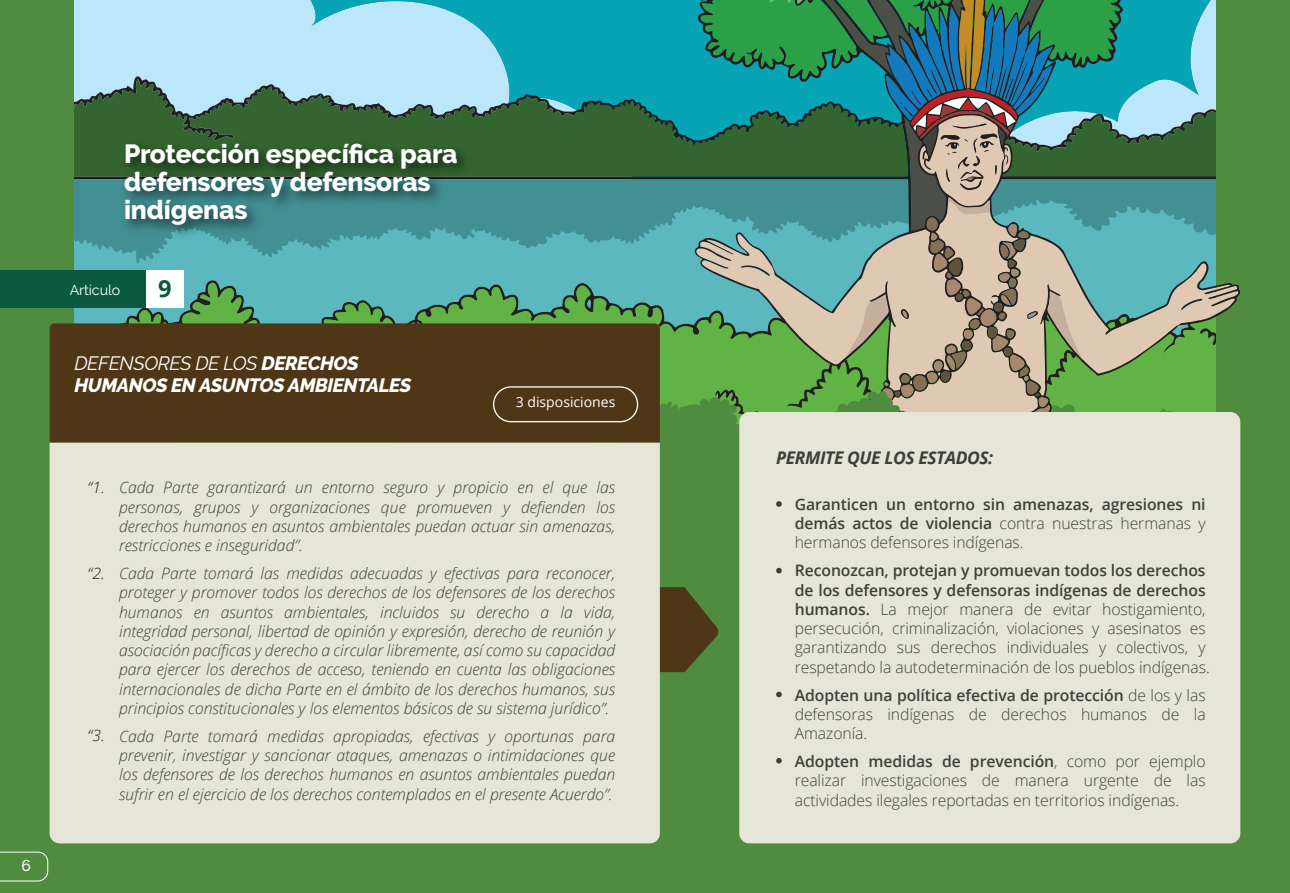
<style>
.page{position:relative;width:1290px;height:893px;background:#4f8c3f}
.page>*{position:absolute;margin:0;border:0;box-sizing:border-box;transform-origin:0 0}
.t1{font:800 26.25px/28px "Raleway";letter-spacing:-.005em;color:#fff}
.t2{font:700 23.62px "Open Sans";color:#0b593f}
.t3{font:italic 800 19.25px/22.8px "Raleway";letter-spacing:-.02em;color:#fff}
.t4{font:italic 700 17.5px "Open Sans";letter-spacing:-.025em;color:#3e4038}
.t5{font:italic 300 15.75px/19.2px "Open Sans";color:#3f4139;text-align:justify}
.t6{font:300 15.75px/19.2px "Open Sans";letter-spacing:-.005em;color:#3f4139;text-align:justify}
.t7{font:600 15.75px/19.2px "Open Sans";letter-spacing:-.005em;color:#3f4139;text-align:justify}
.t8{font:italic 300 15.75px "Open Sans";color:#231f20}
.t9{font:500 15.75px "Raleway";color:#fff}
.t10{font:14.17px "Raleway";letter-spacing:-.005em;color:#fff}
.t11{font:14px "Open Sans";color:#fff}
.s1{font-weight:400}
.s2{font-weight:300}
.s3{font-weight:600}
</style>
<div class="page">
<svg style="left:74px;top:0;width:620px;height:79px;background:#7bcee0"></svg>
<svg style="left:74px;top:264px;width:620px;height:84px;background:#59ac98"></svg>
<svg style="left:74px;top:79px;width:620px;height:98px;background:#4d866d"></svg>
<svg style="left:74px;top:177px;width:620px;height:87px;background:#4da0a6"></svg>
<svg style="left:586px;top:299px;width:5px;height:9px"></svg>
<svg style="left:660px;top:390px;width:34px;height:23px"></svg>
<svg style="left:660px;top:587px;width:59px;height:85px"></svg>
<div style="left:739px;top:412px;width:501px;height:431px;background:#e5e6d7;border-radius:10px"></div>
<div style="left:50px;top:442px;width:610px;height:401px;background:#e5e6d7"></div>
<div style="left:50px;top:323px;width:610px;height:119px;background:#4e3617"></div>
<div style="left:0;top:270px;width:146px;height:38px;background:#0b593f"></div>
<div style="left:146px;top:270px;width:38px;height:38px;background:#fff"></div>
<img style="left:114px;top:130px;width:383px;height:115px">
<div style="left:493px;top:386px;width:145px;height:36px;border:1px solid #fff;border-radius:17px"></div>
<svg style="left:776px;top:568px;width:6px;height:5px"></svg>
<svg style="left:694px;top:0;width:544px;height:527px"></svg>
<svg style="left:776px;top:692px;width:6px;height:5px"></svg>
<svg style="left:776px;top:758px;width:6px;height:5px"></svg>
<svg style="left:0;top:852px;width:48px;height:29px"></svg>
<p class="t9" style="left:21px;top:856px;width:11px">6</p>
<p class="t1" style="left:124px;top:140px;width:335px">Protección específica para defensores y defensoras indígenas</p>
<p class="t10" style="left:70px;top:281px;width:52px">Artículo</p>
<p class="t2" style="left:158px;top:271px;width:15px">9</p>
<p class="t3" style="left:74px;top:352px;width:338px"><span class="s1">DEFENSORES DE LOS</span> DERECHOS<br>HUMANOS EN ASUNTOS AMBIENTALES</p>
<p class="t11" style="left:516px;top:393px;width:101px">3 disposiciones</p>
<p class="t8" style="left:88px;top:477px;width:19px">“1.</p>
<p class="t8" style="left:88px;top:562px;width:19px">“2.</p>
<p class="t8" style="left:88px;top:725px;width:19px">“3.</p>
<p class="t5" style="left:119px;top:477px;width:498px">Cada Parte garantizará un entorno seguro y propicio en el que las personas, grupos y organizaciones que promueven y defienden los derechos humanos en asuntos ambientales puedan actuar sin amenazas, restricciones e inseguridad”.</p>
<p class="t5" style="left:119px;top:563px;width:498px">Cada Parte tomará las medidas adecuadas y efectivas para reconocer, proteger y promover todos los derechos de los defensores de los derechos humanos en asuntos ambientales, incluidos su derecho a la vida, integridad personal, libertad de opinión y expresión, derecho de reunión y asociación pacíficas y derecho a circular libremente, así como su capacidad para ejercer los derechos de acceso, teniendo en cuenta las obligaciones internacionales de dicha Parte en el ámbito de los derechos humanos, sus principios constitucionales y los elementos básicos de su sistema jurídico”.</p>
<p class="t5" style="left:119px;top:726px;width:498px">Cada Parte tomará medidas apropiadas, efectivas y oportunas para prevenir, investigar y sancionar ataques, amenazas o intimidaciones que los defensores de los derechos humanos en asuntos ambientales puedan sufrir en el ejercicio de los derechos contemplados en el presente Acuerdo”.</p>
<p class="t4" style="left:776px;top:445px;width:219px">PERMITE QUE LOS ESTADOS:</p>
<p class="t7" style="left:795px;top:494px;width:412px">Garanticen un entorno sin amenazas, agresiones ni demás actos de violencia <span class="s2">contra nuestras hermanas y hermanos defensores indígenas.</span></p>
<p class="t6" style="left:795px;top:561px;width:416px;text-align:left"><span class="s3">Reconozcan, protejan y promuevan todos los derechos de los defensores y defensoras indígenas de derechos humanos.</span> La mejor manera de evitar hostigamiento, persecución, criminalización, violaciones y asesinatos es garantizando sus derechos individuales y colectivos, y respetando la autodeterminación de los pueblos indígenas.</p>
<p class="t6" style="left:795px;top:685px;width:412px"><span class="s3">Adopten una política efectiva de protección</span> de los y las defensoras indígenas de derechos humanos de la Amazonía.</p>
<p class="t6" style="left:795px;top:751px;width:412px"><span class="s3">Adopten medidas de prevención</span>, como por ejemplo realizar investigaciones de manera urgente de las actividades ilegales reportadas en territorios indígenas.</p>
</div>
